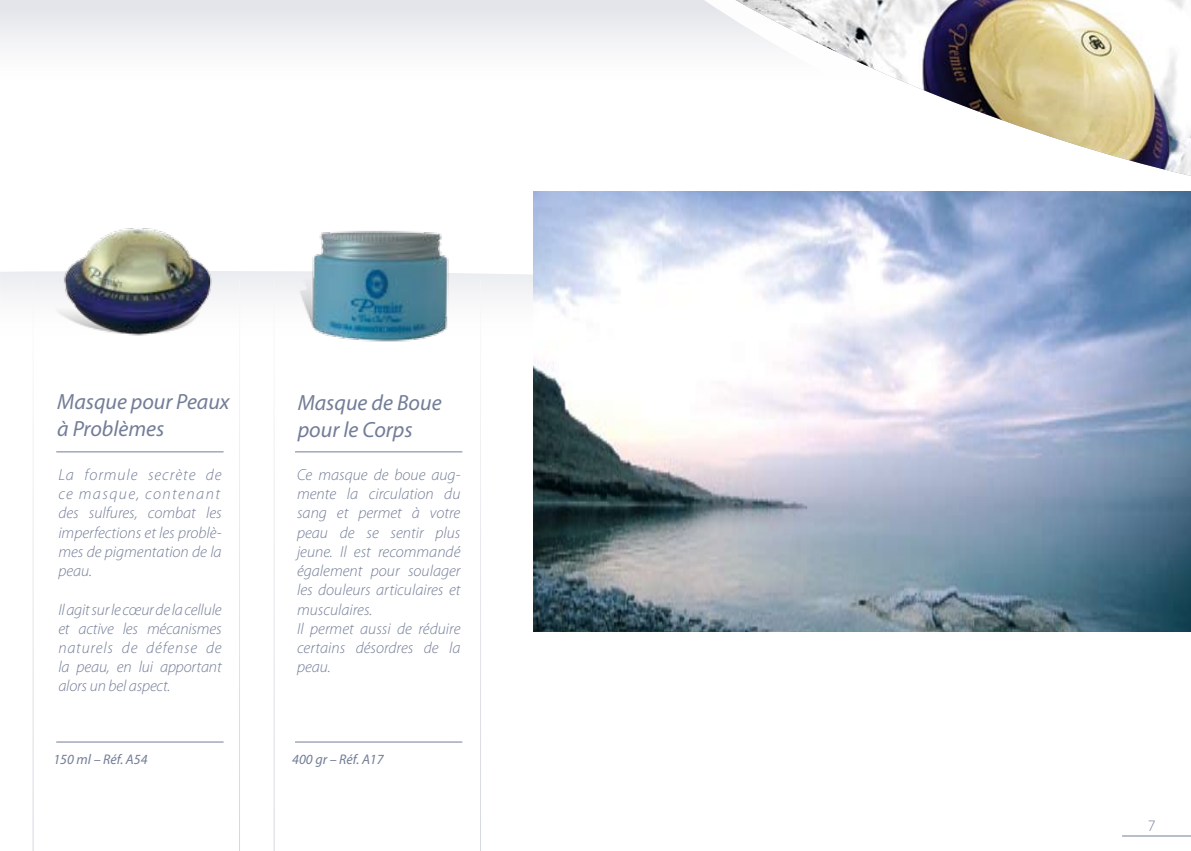
<style>
.page{position:relative;width:1191px;height:851px;background:#fff}
.page>*{position:absolute;margin:0;border:0;box-sizing:border-box;transform-origin:0 0}
.t1{font:italic 22px/26.4px "Myriad Pro";color:#737d97}
.t2{font:italic 300 16px/19.2px "Myriad Pro";color:#737d97;text-align:justify}
.t3{font:italic 14px "Myriad Pro";color:#737d97}
</style>
<div class="page">
<hr style="left:1122px;top:835px;width:69px;height:1px;background:#737d97">
<div style="left:0;top:0;width:1191px;height:83px;background:linear-gradient(to bottom,#e2e4e9,#fff)"></div>
<div style="left:0;top:271px;width:294px;height:24px;background:#eff0f3"></div>
<div style="left:454px;top:273px;width:79px;height:22px;background:#f0f1f4"></div>
<hr style="left:295px;top:451px;width:167px;height:1px;background:#737d97">
<hr style="left:295px;top:741px;width:167px;height:1px;background:#737d97">
<hr style="left:56px;top:451px;width:167px;height:1px;background:#737d97">
<hr style="left:56px;top:741px;width:167px;height:1px;background:#737d97">
<svg style="left:389px;top:0;width:339px;height:83px;fill:#f3f4f6"></svg>
<img style="left:728px;top:0;width:463px;height:176px">
<img style="left:533px;top:191px;width:658px;height:440px">
<hr style="left:480px;top:280px;width:1px;height:570px;background:#fff">
<hr style="left:274px;top:280px;width:1px;height:570px;background:#fff">
<hr style="left:239px;top:280px;width:1px;height:570px;background:#fff">
<hr style="left:33px;top:280px;width:1px;height:570px;background:#fff">
<img style="left:294px;top:231px;width:160px;height:111px">
<img style="left:44px;top:228px;width:171px;height:108px">
<h1 class="t1" style="left:57px;top:388px;width:174px">Masque pour Peaux à Problèmes</h1>
<p class="t2" style="left:58px;top:465px;width:165px">La formule secrète de ce masque, contenant des sulfures, combat les imperfections et les problè&shy;mes de pigmentation de la peau.</p>
<p class="t2" style="left:58px;top:599px;width:165px">Il agit sur le cœur de la cellule et active les mécanismes naturels de défense de la peau, en lui apportant alors un bel aspect.</p>
<p class="t3" style="left:53px;top:750px;width:96px">150 ml – Réf. A54</p>
<h1 class="t1" style="left:298px;top:389px;width:145px">Masque de Boue pour le Corps</h1>
<p class="t2" style="left:297px;top:465px;width:165px;text-align:left">Ce masque de boue aug&shy;mente la circulation du sang et permet à votre peau de se sentir plus jeune. Il est recommandé également pour soulager les douleurs articulaires et musculaires.<br>Il permet aussi de réduire certains désordres de la peau.</p>
<p class="t3" style="left:292px;top:750px;width:93px">400 gr – Réf. A17</p>
</div>
